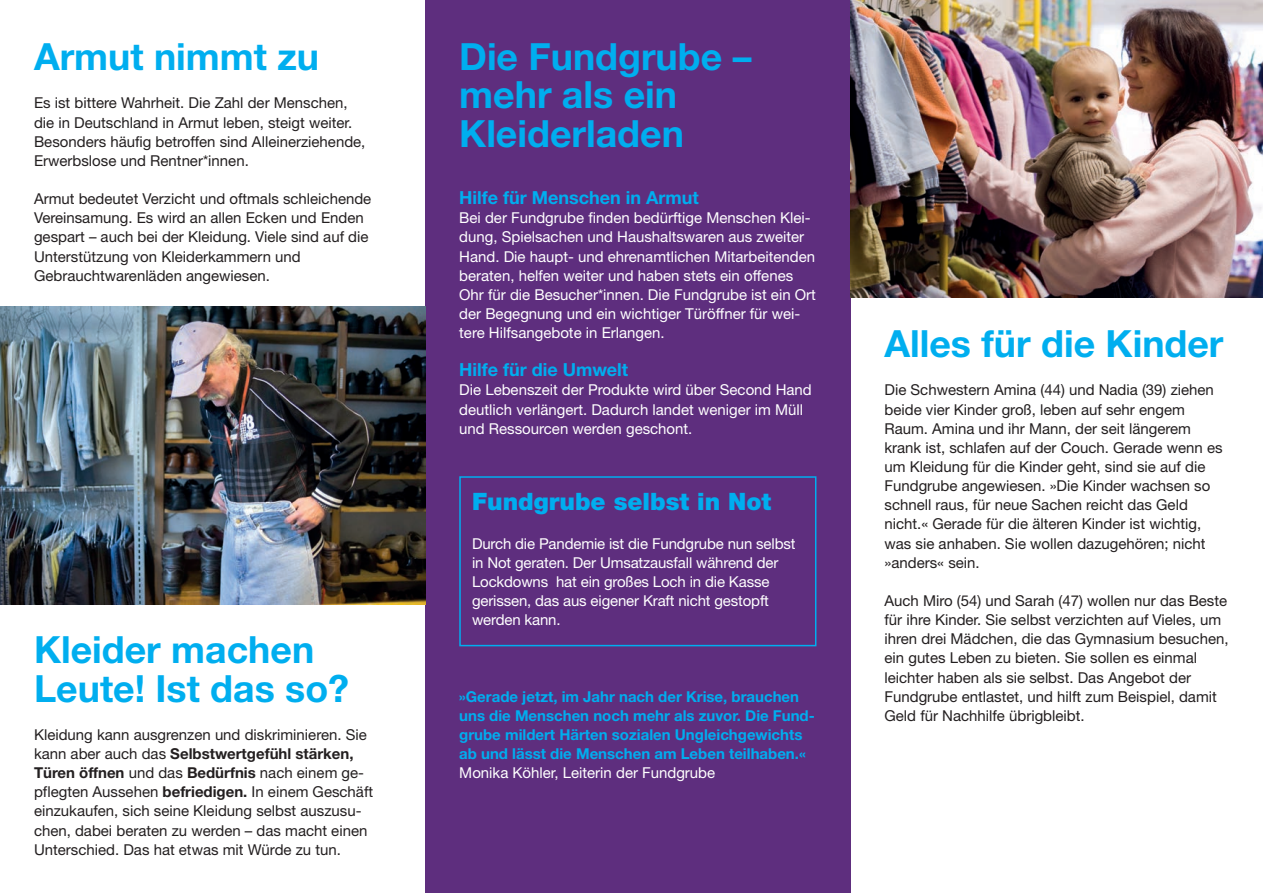
<style>
.page{position:relative;width:1263px;height:893px;background:#fff}
.page>*{position:absolute;margin:0;border:0;box-sizing:border-box;transform-origin:0 0}
.t1{font:700 37.5px/38.2px "Helvetica Neue";color:#00aeef}
.t2{font:900 24px "Helvetica Neue";color:#00aeef}
.t3{font:700 18px "Helvetica Neue";color:#00aeef}
.t4{font:15px/19.2px "Helvetica Neue";color:#231f20}
.t5{font:15px/19.2px "Helvetica Neue";color:#fff}
.t6{font:700 15px/19.2px "Helvetica Neue";color:#00aeef}
.s1{font-weight:700}
</style>
<div class="page">
<div style="left:425px;top:0;width:425px;height:893px;background:#5e2e7e"></div>
<img style="left:0;top:307px;width:425px;height:297px">
<img style="left:850px;top:0;width:413px;height:298px">
<div style="left:459px;top:476px;width:357px;height:170px;border:2px solid #00aeef"></div>
<h1 class="t1" style="left:34px;top:41px;width:287px">Armut nimmt zu</h1>
<p class="t4" style="left:34px;top:95px;width:333px">Es ist bittere Wahrheit. Die Zahl der Menschen, die in Deutschland in Armut leben, steigt weiter.<br>Besonders häufig betroffen sind Alleinerziehende, Erwerbslose und Rentner*innen.</p>
<p class="t4" style="left:34px;top:191px;width:339px">Armut bedeutet Verzicht und oftmals schleichende Vereinsamung. Es wird an allen Ecken und Enden gespart – auch bei der Kleidung. Viele sind auf die Unterstützung von Kleiderkammern und Gebrauchtwarenläden angewiesen.</p>
<h1 class="t1" style="left:34px;top:634px;width:317px">Kleider machen<br>Leute! Ist das so?</h1>
<p class="t4" style="left:34px;top:726px;width:341px">Kleidung kann ausgrenzen und diskriminieren. Sie kann aber auch das <span class="s1">Selbstwertgefühl stärken, Türen öffnen</span> und das <span class="s1">Bedürfnis</span> nach einem ge&shy;pflegten Aussehen <span class="s1">befriedigen.</span> In einem Geschäft einzukaufen, sich seine Kleidung selbst auszusu&shy;chen, dabei beraten zu werden – das macht einen Unterschied. Das hat etwas mit Würde zu tun.</p>
<h1 class="t1" style="left:459px;top:41px;width:294px">Die Fundgrube – mehr als ein<br>Kleiderladen</h1>
<p class="t3" style="left:459px;top:191px;width:241px">Hilfe für Menschen in Armut</p>
<p class="t5" style="left:459px;top:210px;width:358px">Bei der Fundgrube finden bedürftige Menschen Klei&shy;dung, Spielsachen und Haushaltswaren aus zweiter Hand. Die haupt- und ehrenamtlichen Mitarbeitenden beraten, helfen weiter und haben stets ein offenes Ohr für die Besucher*innen. Die Fundgrube ist ein Ort der Begegnung und ein wichtiger Türöffner für wei&shy;tere Hilfsangebote in Erlangen.</p>
<p class="t3" style="left:459px;top:363px;width:170px">Hilfe für die Umwelt</p>
<p class="t5" style="left:459px;top:382px;width:354px">Die Lebenszeit der Produkte wird über Second Hand deutlich verlängert. Dadurch landet weniger im Müll und Ressourcen werden geschont.</p>
<h2 class="t2" style="left:472px;top:493px;width:301px">Fundgrube selbst in Not</h2>
<p class="t5" style="left:472px;top:535px;width:325px">Durch die Pandemie ist die Fundgrube nun selbst in Not geraten. Der Umsatzausfall während der Lockdowns hat ein großes Loch in die Kasse gerissen, das aus eigener Kraft nicht gestopft werden kann.</p>
<p class="t6" style="left:459px;top:688px;width:357px">»Gerade jetzt, im Jahr nach der Krise, brauchen uns die Menschen noch mehr als zuvor. Die Fund&shy;grube mildert Härten sozialen Ungleichgewichts ab und lässt die Menschen am Leben teilhaben.«</p>
<p class="t5" style="left:459px;top:765px;width:257px">Monika Köhler, Leiterin der Fundgrube</p>
<h1 class="t1" style="left:884px;top:328px;width:340px">Alles für die Kinder</h1>
<p class="t4" style="left:884px;top:382px;width:340px">Die Schwestern Amina (44) und Nadia (39) ziehen beide vier Kinder groß, leben auf sehr engem Raum. Amina und ihr Mann, der seit längerem krank ist, schlafen auf der Couch. Gerade wenn es um Kleidung für die Kinder geht, sind sie auf die Fundgrube angewiesen. »Die Kinder wachsen so schnell raus, für neue Sachen reicht das Geld nicht.« Gerade für die älteren Kinder ist wichtig, was sie anhaben. Sie wollen dazugehören; nicht »anders« sein.</p>
<p class="t4" style="left:884px;top:592px;width:346px">Auch Miro (54) und Sarah (47) wollen nur das Beste für ihre Kinder. Sie selbst verzichten auf Vieles, um ihren drei Mädchen, die das Gymnasium besuchen, ein gutes Leben zu bieten. Sie sollen es einmal leichter haben als sie selbst. Das Angebot der Fundgrube entlastet, und hilft zum Beispiel, damit Geld für Nachhilfe übrigbleibt.</p>
</div>
